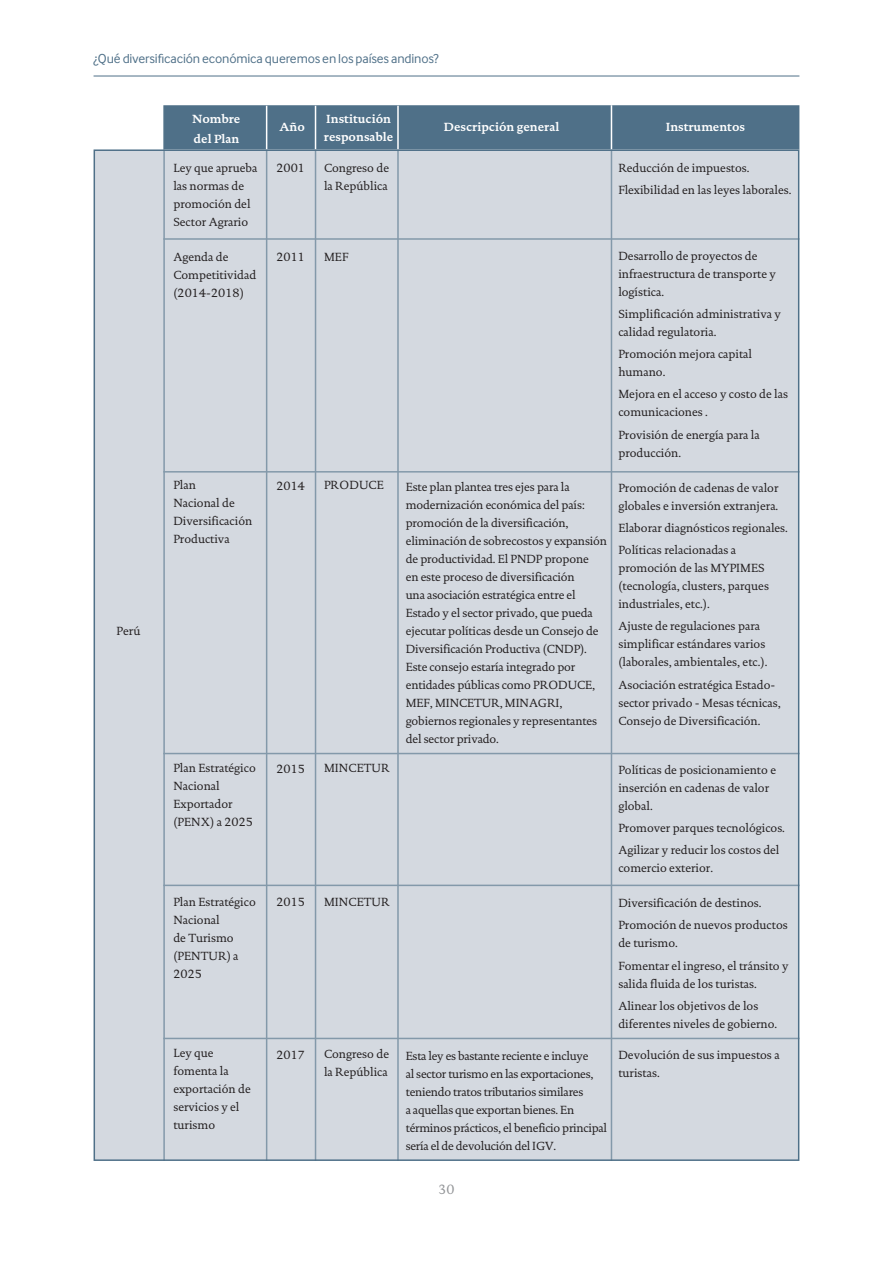
<style>
.page{position:relative;width:893px;height:1263px;background:#fff}
.page>*{position:absolute;margin:0;border:0;box-sizing:border-box;transform-origin:0 0}
.t1{font:13.5px "Inter Face";letter-spacing:-.01em;color:#4f7088}
.t2{font:13.5px "DTL Documenta T";color:#939598}
.Normal__Web{font:12px/18px "DTL Documenta T";color:#231f20}
.Normal__Web-2{font:12px/18px "DTL Documenta T";letter-spacing:-.02em;color:#231f20}
.t3{font:700 12px/20.2px "DTL Documenta T";color:#fff}
.t4{font:12px "DTL Documenta ST";color:#231f20}
</style>
<div class="page">
<hr style="left:94px;top:76px;width:705px;height:1px;background:#4f7088">
<div style="left:94px;top:150px;width:705px;height:1010px;background:#d4d9e0"></div>
<div style="left:163px;top:105px;width:636px;height:44px;background:#4f7088;border:2px solid #4f7088"></div>
<hr style="left:163px;top:149px;width:2px;height:1012px;background:#8399aa">
<hr style="left:266px;top:149px;width:1px;height:1012px;background:#8399aa">
<hr style="left:315px;top:149px;width:1px;height:1012px;background:#8399aa">
<hr style="left:397px;top:149px;width:2px;height:1012px;background:#8399aa">
<hr style="left:611px;top:149px;width:1px;height:1012px;background:#8399aa">
<hr style="left:611px;top:105px;width:1px;height:44px;background:#fff">
<hr style="left:266px;top:106px;width:1px;height:43px;background:#fff">
<hr style="left:315px;top:106px;width:1px;height:43px;background:#fff">
<hr style="left:397px;top:106px;width:2px;height:43px;background:#fff">
<hr style="left:163px;top:238px;width:636px;height:2px;background:#8399aa">
<hr style="left:163px;top:471px;width:636px;height:2px;background:#8399aa">
<hr style="left:163px;top:753px;width:636px;height:1px;background:#8399aa">
<hr style="left:163px;top:885px;width:636px;height:1px;background:#8399aa">
<hr style="left:163px;top:1038px;width:636px;height:1px;background:#8399aa">
<p class="t1" style="left:94px;top:51px;width:347px">¿Qué diversificación económica queremos en los países andinos?</p>
<p class="t4" style="left:117px;top:624px;width:25px">Perú</p>
<p class="t3" style="left:193px;top:109px;width:49px">Nombre del Plan</p>
<p class="Normal__Web" style="left:173px;top:159px;width:86px">Ley que aprueba las normas de promoción del<br>Sector Agrario</p>
<p class="Normal__Web" style="left:173px;top:248px;width:84px">Agenda de<br>Competitividad (2014-2018)</p>
<p class="Normal__Web" style="left:173px;top:476px;width:80px">Plan<br>Nacional de<br>Diversificación<br>Productiva</p>
<p class="Normal__Web" style="left:173px;top:759px;width:84px">Plan Estratégico<br>Nacional<br>Exportador (PENX) a 2025</p>
<p class="Normal__Web" style="left:173px;top:893px;width:84px">Plan Estratégico<br>Nacional<br>de Turismo (PENTUR) a<br>2025</p>
<p class="Normal__Web" style="left:173px;top:1044px;width:79px">Ley que fomenta la exportación de servicios y el turismo</p>
<p class="t3" style="left:279px;top:116px;width:27px">Año</p>
<p class="t3" style="left:324px;top:110px;width:71px;line-height:18px">Institución responsable</p>
<p class="t3" style="left:444px;top:116px;width:117px">Descripción general</p>
<p class="t3" style="left:666px;top:116px;width:81px">Instrumentos</p>
<p class="Normal__Web" style="left:276px;top:159px;width:30px">2001</p>
<p class="Normal__Web" style="left:324px;top:159px;width:67px">Congreso de la República</p>
<p class="Normal__Web" style="left:618px;top:159px;width:133px">Reducción de impuestos.</p>
<p class="Normal__Web" style="left:618px;top:181px;width:175px">Flexibilidad en las leyes laborales.</p>
<p class="Normal__Web" style="left:276px;top:248px;width:30px">2011</p>
<p class="Normal__Web" style="left:276px;top:477px;width:30px">2014</p>
<p class="Normal__Web" style="left:276px;top:759px;width:30px">2015</p>
<p class="Normal__Web" style="left:276px;top:893px;width:30px">2015</p>
<p class="Normal__Web" style="left:276px;top:1045px;width:30px">2017</p>
<p class="Normal__Web" style="left:324px;top:248px;width:26px">MEF</p>
<p class="Normal__Web" style="left:324px;top:476px;width:61px">PRODUCE</p>
<p class="Normal__Web" style="left:324px;top:759px;width:67px">MINCETUR</p>
<p class="Normal__Web" style="left:324px;top:893px;width:67px">MINCETUR</p>
<p class="Normal__Web" style="left:324px;top:1045px;width:67px">Congreso de la República</p>
<p class="Normal__Web" style="left:406px;top:478px;width:203px">Este plan plantea tres ejes para la modernización económica del país: promoción de la diversificación, eliminación de sobrecostos y expansión de productividad. El PNDP propone<br>en este proceso de diversificación<br>una asociación estratégica entre el Estado y el sector privado, que pueda ejecutar políticas desde un Consejo de Diversificación Productiva (CNDP).<br>Este consejo estaría integrado por entidades públicas como PRODUCE, MEF, MINCETUR, MINAGRI, gobiernos regionales y representantes del sector privado.</p>
<p class="Normal__Web-2" style="left:406px;top:1046px;width:203px">Esta ley es bastante reciente e incluye<br>al sector turismo en las exportaciones, teniendo tratos tributarios similares<br>a aquellas que exportan bienes. En términos prácticos, el beneficio principal sería el de devolución del IGV.</p>
<p class="Normal__Web" style="left:618px;top:247px;width:159px">Desarrollo de proyectos de infraestructura de transporte y logística.</p>
<p class="Normal__Web" style="left:618px;top:305px;width:164px">Simplificación administrativa y calidad regulatoria.</p>
<p class="Normal__Web" style="left:618px;top:345px;width:135px">Promoción mejora capital humano.</p>
<p class="Normal__Web" style="left:618px;top:385px;width:171px">Mejora en el acceso y costo de las comunicaciones .</p>
<p class="Normal__Web" style="left:618px;top:426px;width:143px">Provisión de energía para la producción.</p>
<p class="Normal__Web" style="left:618px;top:479px;width:162px">Promoción de cadenas de valor globales e inversión extranjera.</p>
<p class="Normal__Web" style="left:618px;top:519px;width:171px">Elaborar diagnósticos regionales.</p>
<p class="Normal__Web" style="left:618px;top:541px;width:152px">Políticas relacionadas a promoción de las MYPIMES (tecnología, clusters, parques industriales, etc.).</p>
<p class="Normal__Web" style="left:618px;top:617px;width:151px">Ajuste de regulaciones para simplificar estándares varios (laborales, ambientales, etc.).</p>
<p class="Normal__Web" style="left:618px;top:676px;width:164px">Asociación estratégica Estado&shy;sector privado - Mesas técnicas,<br>Consejo de Diversificación.</p>
<p class="Normal__Web" style="left:618px;top:760px;width:159px">Políticas de posicionamiento e inserción en cadenas de valor global.</p>
<p class="Normal__Web" style="left:618px;top:819px;width:168px">Promover parques tecnológicos.</p>
<p class="Normal__Web" style="left:618px;top:841px;width:163px">Agilizar y reducir los costos del comercio exterior.</p>
<p class="Normal__Web" style="left:618px;top:894px;width:145px">Diversificación de destinos.</p>
<p class="Normal__Web" style="left:618px;top:916px;width:171px">Promoción de nuevos productos de turismo.</p>
<p class="Normal__Web" style="left:618px;top:956px;width:172px">Fomentar el ingreso, el tránsito y salida fluida de los turistas.</p>
<p class="Normal__Web" style="left:618px;top:997px;width:160px">Alinear los objetivos de los diferentes niveles de gobierno.</p>
<p class="Normal__Web" style="left:618px;top:1045px;width:163px">Devolución de sus impuestos a turistas.</p>
<p class="t2" style="left:438px;top:1181px;width:18px">30</p>
</div>
